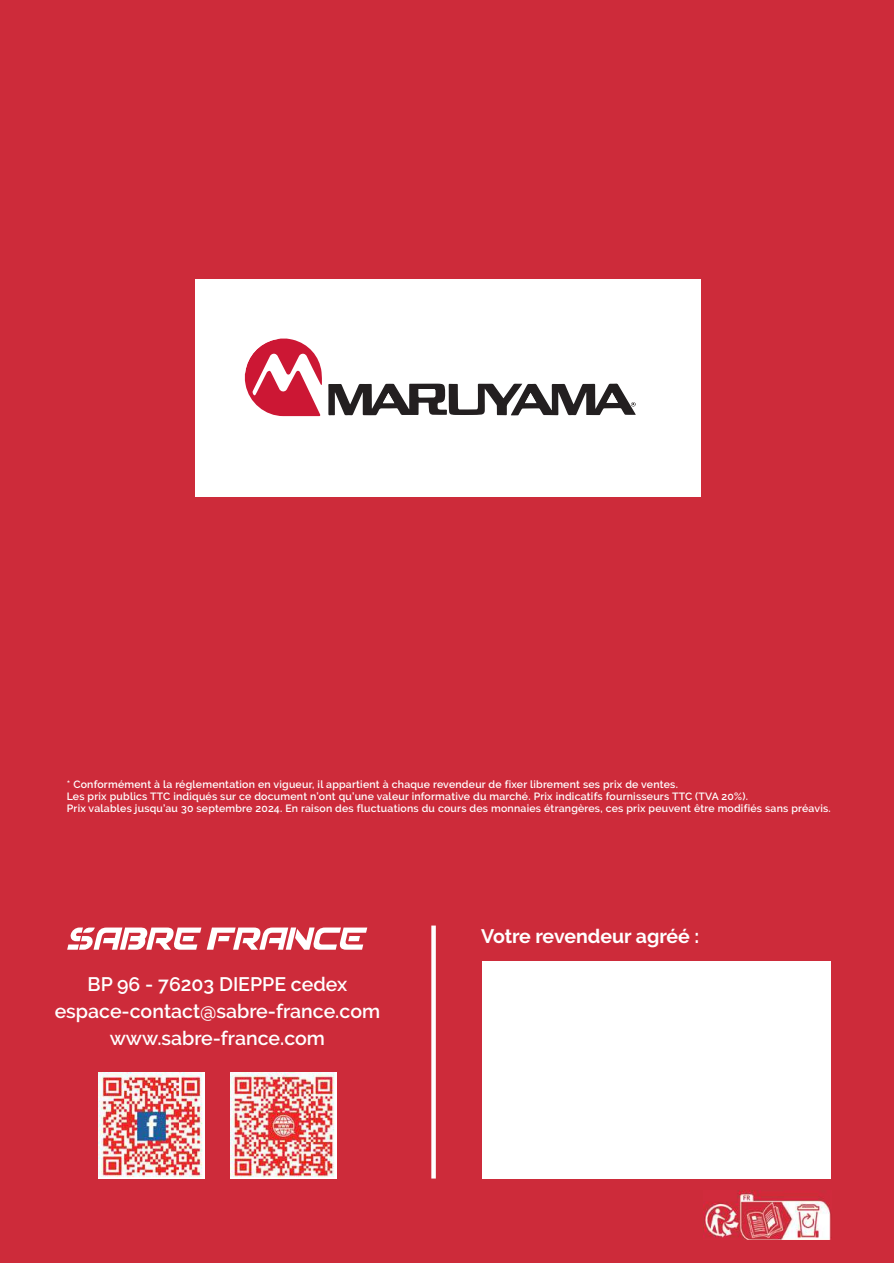
<style>
.page{position:relative;width:894px;height:1263px;background:#cd2b3a}
.page>*{position:absolute;margin:0;border:0;box-sizing:border-box;transform-origin:0 0}
.t1{font:600 19.5px/27px "Raleway";color:#fff;text-align:center}
.t2{font:700 19.5px "Raleway";color:#fff}
.t3{font:600 10.5px/12px "Raleway";letter-spacing:.02em;color:#fff}
</style>
<div class="page">
<img style="left:703px;top:1190px;width:129px;height:50px">
<img style="left:98px;top:1073px;width:107px;height:106px">
<img style="left:230px;top:1073px;width:106px;height:106px">
<div style="left:431px;top:926px;width:5px;height:253px;background:#fff"></div>
<div style="left:483px;top:961px;width:348px;height:218px;background:#fff"></div>
<div style="left:195px;top:279px;width:505px;height:218px;background:#fff"></div>
<svg style="left:328px;top:384px;width:308px;height:31px"></svg>
<svg style="left:245px;top:339px;width:77px;height:77px"></svg>
<svg style="left:207px;top:927px;width:160px;height:23px"></svg>
<svg style="left:67px;top:927px;width:134px;height:23px"></svg>
<p class="t3" style="left:67px;top:778px;width:765px">* Conformément à la réglementation en vigueur, il appartient à chaque revendeur de fixer librement ses prix de ventes.<br>Les prix publics TTC indiqués sur ce document n’ont qu’une valeur informative du marché. Prix indicatifs fournisseurs TTC (TVA 20%).<br>Prix valables jusqu’au 30 septembre 2024. En raison des fluctuations du cours des monnaies étrangères, ces prix peuvent être modifiés sans préavis.</p>
<h1 class="t1" style="left:55px;top:971px;width:327px">BP 96 - 76203 DIEPPE cedex espace-contact@sabre-france.com www.sabre-france.com</h1>
<h1 class="t2" style="left:481px;top:924px;width:220px">Votre revendeur agréé :</h1>
</div>
